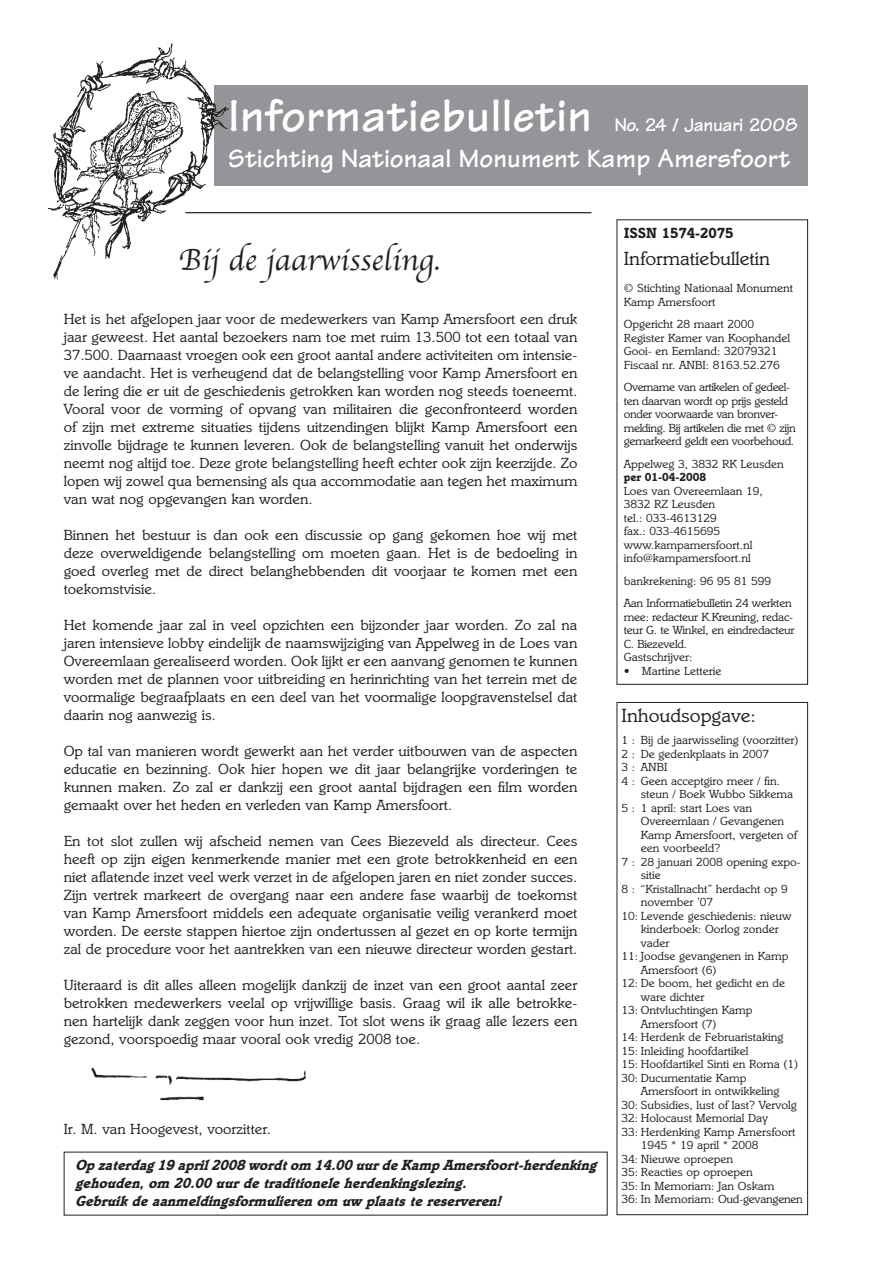
<style>
.page{position:relative;width:893px;height:1263px;background:#fff}
.page>*{position:absolute;margin:0;border:0;box-sizing:border-box;transform-origin:0 0}
.t1{font:700 48px "Tekton";letter-spacing:.01em;color:#fff}
.t2{font:31.5px "Apple Chancery";color:#231f20}
.t3{font:700 27px "Tekton";color:#fff}
.t4{font:19.5px "Italia";color:#231f20}
.t5{font:700 19.5px "Tekton";letter-spacing:-.02em;color:#fff}
.t6{font:15px/18px "Italia";color:#231f20;text-align:justify}
.t7{font:italic 700 15px/18px "Italia";color:#231f20}
.t8{font:700 15px "Italia";color:#231f20}
.t9{font:12px/13.5px "Italia";color:#231f20}
.t10{font:12px/13.5px "Italia";letter-spacing:-.02em;color:#231f20}
.t11{font:12px/13.5px "Italia";letter-spacing:-.03em;color:#231f20}
.t12{font:700 12px "Italia";color:#231f20}
</style>
<div class="page">
<div style="left:214px;top:85px;width:594px;height:100px;background:#939598"></div>
<img style="left:48px;top:43px;width:184px;height:237px">
<hr style="left:185px;top:212px;width:406px;height:1px;background:#231f20">
<div style="left:616px;top:219px;width:192px;height:466px;border:1px solid #231f20"></div>
<div style="left:616px;top:702px;width:192px;height:513px;border:1px solid #231f20"></div>
<img style="left:91px;top:1067px;width:215px;height:34px">
<h1 class="t1" style="left:228px;top:99px;width:365px">Informatiebulletin</h1>
<h3 class="t5" style="left:614px;top:118px;width:185px">No. 24 / Januari 2008</h3>
<h3 class="t3" style="left:228px;top:149px;width:564px">Stichting Nationaal Monument Kamp Amersfoort</h3>
<h2 class="t2" style="left:179px;top:235px;width:263px">Bij de jaarwisseling.</h2>
<p class="t6" style="left:64px;top:311px;width:515px">Het is het afgelopen jaar voor de medewerkers van Kamp Amersfoort een druk jaar geweest. Het aantal bezoekers nam toe met ruim 13.500 tot een totaal van 37.500. Daarnaast vroegen ook een groot aantal andere activiteiten om intensie&shy;ve aandacht. Het is verheugend dat de belangstelling voor Kamp Amersfoort en de lering die er uit de geschiedenis getrokken kan worden nog steeds toeneemt.<br>Vooral voor de vorming of opvang van militairen die geconfronteerd worden of zijn met extreme situaties tijdens uitzendingen blijkt Kamp Amersfoort een zinvolle bijdrage te kunnen leveren. Ook de belangstelling vanuit het onderwijs neemt nog altijd toe. Deze grote belangstelling heeft echter ook zijn keerzijde. Zo lopen wij zowel qua bemensing als qua accommodatie aan tegen het maximum van wat nog opgevangen kan worden.</p>
<p class="t6" style="left:64px;top:527px;width:515px">Binnen het bestuur is dan ook een discussie op gang gekomen hoe wij met deze overweldigende belangstelling om moeten gaan. Het is de bedoeling in goed overleg met de direct belanghebbenden dit voorjaar te komen met een toekomstvisie.</p>
<p class="t6" style="left:64px;top:617px;width:515px">Het komende jaar zal in veel opzichten een bijzonder jaar worden. Zo zal na jaren intensieve lobby eindelijk de naamswijziging van Appelweg in de Loes van Overeemlaan gerealiseerd worden. Ook lijkt er een aanvang genomen te kunnen worden met de plannen voor uitbreiding en herinrichting van het terrein met de voormalige begraafplaats en een deel van het voormalige loopgravenstelsel dat daarin nog aanwezig is.</p>
<p class="t6" style="left:64px;top:743px;width:515px">Op tal van manieren wordt gewerkt aan het verder uitbouwen van de aspecten educatie en bezinning. Ook hier hopen we dit jaar belangrijke vorderingen te kunnen maken. Zo zal er dankzij een groot aantal bijdragen een film worden gemaakt over het heden en verleden van Kamp Amersfoort.</p>
<p class="t6" style="left:64px;top:833px;width:515px">En tot slot zullen wij afscheid nemen van Cees Biezeveld als directeur. Cees heeft op zijn eigen kenmerkende manier met een grote betrokkenheid en een niet aflatende inzet veel werk verzet in de afgelopen jaren en niet zonder succes.<br>Zijn vertrek markeert de overgang naar een andere fase waarbij de toekomst van Kamp Amersfoort middels een adequate organisatie veilig verankerd moet worden. De eerste stappen hiertoe zijn ondertussen al gezet en op korte termijn zal de procedure voor het aantrekken van een nieuwe directeur worden gestart.</p>
<p class="t6" style="left:64px;top:977px;width:515px">Uiteraard is dit alles alleen mogelijk dankzij de inzet van een groot aantal zeer betrokken medewerkers veelal op vrijwillige basis. Graag wil ik alle betrokke&shy;nen hartelijk dank zeggen voor hun inzet. Tot slot wens ik graag alle lezers een gezond, voorspoedig maar vooral ook vredig 2008 toe.</p>
<p class="t6" style="left:64px;top:1121px;width:209px">Ir. M. van Hoogevest, voorzitter.</p>
<p class="t7" style="left:75px;top:1158px;width:526px">Op zaterdag 19 april 2008 wordtom 14.00 uurde Kamp Amersfoort-herdenking gehouden, om 20.00 uur de traditionele herdenkingslezing.<br>Gebruik de aanmeldingsformulieren om uw plaats te reserveren!</p>
<p class="t8" style="left:624px;top:228px;width:111px">ISSN 1574-2075</p>
<h3 class="t4" style="left:624px;top:252px;width:148px">Informatiebulletin</h3>
<p class="t9" style="left:624px;top:283px;width:171px">© Stichting Nationaal Monument<br>Kamp Amersfoort</p>
<p class="t9" style="left:624px;top:319px;width:168px">Opgericht 28 maart 2000<br>Register Kamer van Koophandel<br>Gooi- en Eemland: 32079321<br>Fiscaal nr. ANBI: 8163.52.276</p>
<p class="t11" style="left:624px;top:382px;width:173px">Overname van artikelen of gedeel&shy;ten daarvan wordt op prijs gesteld onder voorwaarde van bronver&shy;melding. Bij artikelen die met © zijn gemarkeerd geldt een voorbehoud.</p>
<p class="t9" style="left:624px;top:458px;width:162px">Appelweg 3, 3832 RK Leusden</p>
<p class="t12" style="left:624px;top:473px;width:84px">per 01-04-2008</p>
<p class="t9" style="left:624px;top:485px;width:141px">Loes van Overeemlaan 19,<br>3832 RZ Leusden<br>tel.: 033-4613129<br>fax.: 033-4615695 www.kampamersfoort.nl info@kampamersfoort.nl</p>
<p class="t10" style="left:624px;top:571px;width:170px;line-height:22.5px">bankrekening: 96 95 81 599<br>Aan Informatiebulletin 24 werkten</p>
<p class="t10" style="left:624px;top:611px;width:172px">mee: redacteur K.Kreuning, redac&shy;teur G. te Winkel, en eindredacteur<br>C. Biezeveld.<br>Gastschrijver:</p>
<p class="t9" style="left:624px;top:665px;width:99px">• Martine Letterie</p>
<h3 class="t4" style="left:621px;top:708px;width:136px">Inhoudsopgave:</h3>
<p class="t9" style="left:621px;top:735px;width:178px">1 : Bij de jaarwisseling (voorzitter)<br>2 : De gedenkplaats in 2007<br>3 : ANBI<br>4 : Geen acceptgiro meer / fin.</p>
<p class="t9" style="left:621px;top:789px;width:173px;text-indent:19px">steun / Boek Wubbo Sikkema<br>5 : 1 april: start Loes van</p>
<p class="t9" style="left:641px;top:816px;width:145px">Overeemlaan / Gevangenen</p>
<p class="t9" style="left:641px;top:829px;width:158px">Kamp Amersfoort, vergeten of</p>
<p class="t9" style="left:641px;top:843px;width:81px">een voorbeeld?</p>
<p class="t9" style="left:621px;top:856px;width:181px">7 : 28 januari 2008 opening expo-</p>
<p class="t9" style="left:641px;top:870px;width:21px">sitie</p>
<p class="t9" style="left:621px;top:883px;width:168px">8 : “Kristallnacht” herdacht op 9</p>
<p class="t9" style="left:641px;top:897px;width:74px">november ’07</p>
<p class="t9" style="left:621px;top:910px;width:171px">10: Levende geschiedenis: nieuw</p>
<p class="t9" style="left:641px;top:924px;width:140px">kinderboek: Oorlog zonder</p>
<p class="t9" style="left:641px;top:937px;width:30px">vader</p>
<p class="t9" style="left:621px;top:951px;width:168px">11: Joodse gevangenen in Kamp</p>
<p class="t9" style="left:641px;top:964px;width:77px">Amersfoort (6)</p>
<p class="t9" style="left:621px;top:978px;width:165px">12: De boom, het gedicht en de</p>
<p class="t9" style="left:641px;top:991px;width:65px">ware dichter</p>
<p class="t9" style="left:621px;top:1005px;width:132px">13: Ontvluchtingen Kamp</p>
<p class="t9" style="left:641px;top:1018px;width:77px">Amersfoort (7)</p>
<p class="t9" style="left:621px;top:1032px;width:163px">14: Herdenk de Februaristaking</p>
<p class="t9" style="left:621px;top:1045px;width:128px">15: Inleiding hoofdartikel</p>
<p class="t9" style="left:621px;top:1059px;width:178px">15: Hoofdartikel Sinti en Roma (1)</p>
<p class="t9" style="left:621px;top:1072px;width:126px">30: Ducumentatie Kamp</p>
<p class="t9" style="left:641px;top:1086px;width:140px">Amersfoort in ontwikkeling</p>
<p class="t9" style="left:621px;top:1099px;width:177px">30: Subsidies, lust of last? Vervolg</p>
<p class="t9" style="left:621px;top:1113px;width:148px">32: Holocaust Memorial Day</p>
<p class="t9" style="left:621px;top:1126px;width:175px">33: Herdenking Kamp Amersfoort</p>
<p class="t9" style="left:641px;top:1140px;width:119px">1945 * 19 april * 2008</p>
<p class="t9" style="left:621px;top:1153px;width:113px">34: Nieuwe oproepen</p>
<p class="t9" style="left:621px;top:1167px;width:133px">35: Reacties op oproepen</p>
<p class="t9" style="left:621px;top:1180px;width:154px">35: In Memoriam: Jan Oskam</p>
<p class="t10" style="left:621px;top:1194px;width:183px">36: In Memoriam: Oud-gevangenen</p>
</div>
